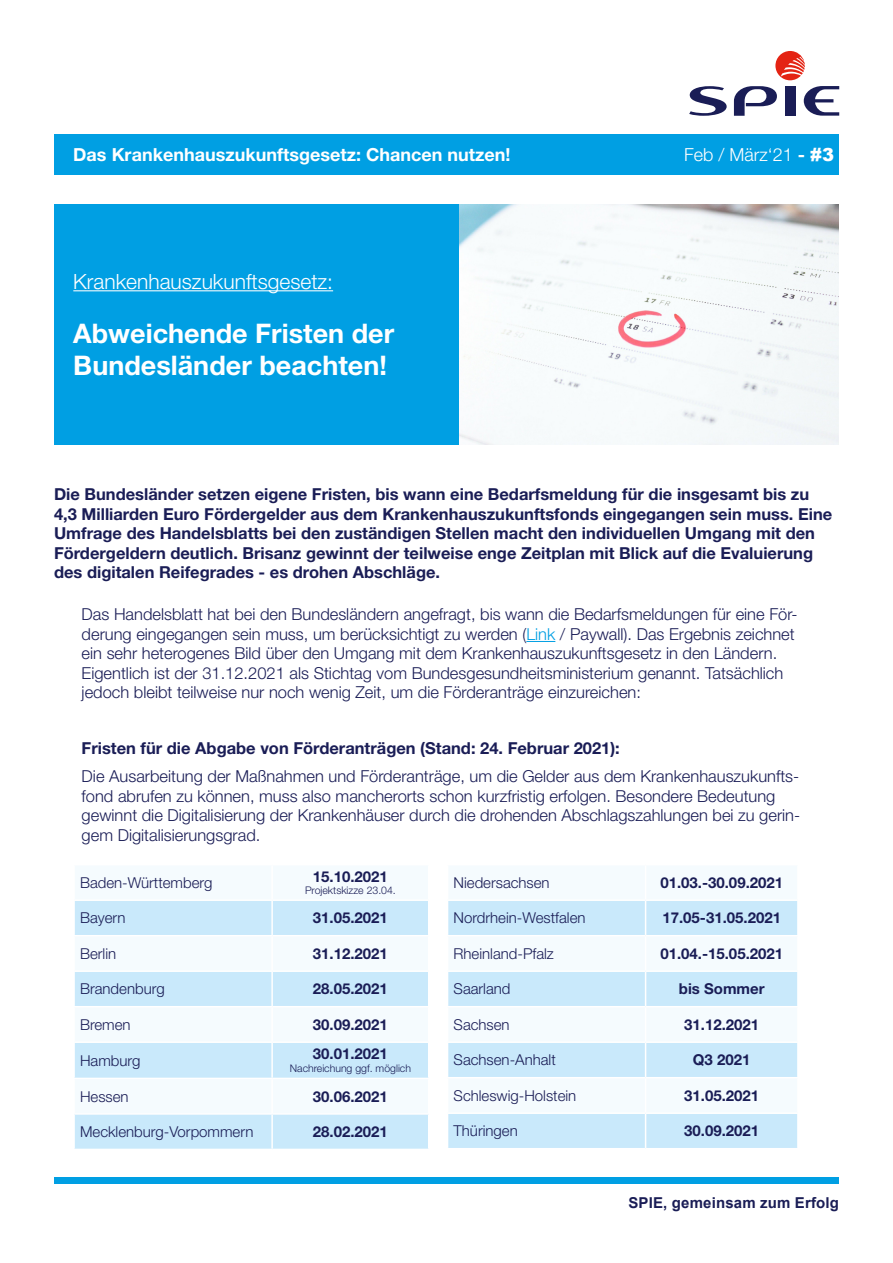
<style>
.page{position:relative;width:893px;height:1263px;background:#fff}
.page>*{position:absolute;margin:0;border:0;box-sizing:border-box;transform-origin:0 0}
.t1{font:700 27px/32.4px "Helvetica Neue LT Pro";color:#fff}
.t2{font:300 21px "Helvetica Neue LT Pro";color:#fff}
.t3{font:700 18px "Helvetica Neue LT Pro";color:#fff}
.t4{font:300 18px "Helvetica Neue LT Pro";color:#fff}
.t5{font:300 16.5px/19.5px "Helvetica Neue LT Pro";color:#1a1d56}
.t6{font:700 16.5px/19.5px "Helvetica Neue LT Pro";color:#1a1d56}
.t7{font:300 15px "Helvetica Neue LT Pro";color:#1a1d56}
.t8{font:700 15px "Helvetica Neue LT Pro";color:#1a1d56}
.t9{font:700 15px "Arial";letter-spacing:.01em;color:#1a1d56}
.t10{font:300 10.5px "Helvetica Neue LT Pro";color:#1a1d56}
.s1{font-weight:700}
.s2{font-family:"Arial";font-weight:900}
.s3{color:#009fe3}
</style>
<div class="page">
<svg style="left:734px;top:86px;width:43px;height:30px"></svg>
<div style="left:785px;top:86px;width:10px;height:30px;background:#1a1d56"></div>
<svg style="left:804px;top:86px;width:35px;height:30px"></svg>
<svg style="left:689px;top:86px;width:38px;height:30px"></svg>
<svg style="left:775px;top:51px;width:30px;height:29px"></svg>
<div style="left:54px;top:134px;width:785px;height:41px;background:#009fe3"></div>
<div style="left:54px;top:204px;width:405px;height:241px;background:#009fe3"></div>
<hr style="left:73px;top:290px;width:260px;height:1px;background:#fff">
<svg style="left:526px;top:641px;width:29px;height:1px"></svg>
<img style="left:459px;top:204px;width:380px;height:241px">
<div style="left:54px;top:1177px;width:785px;height:6px;background:#009fe3"></div>
<svg style="left:448px;top:901px;width:349px;height:247px;fill:#c9e9fb"></svg>
<hr style="left:645px;top:901px;width:1px;height:34px;background:#fff">
<hr style="left:447px;top:935px;width:199px;height:1px;background:#fff">
<hr style="left:646px;top:935px;width:153px;height:1px;background:#fff">
<hr style="left:645px;top:936px;width:1px;height:34px;background:#fff">
<hr style="left:447px;top:970px;width:199px;height:2px;background:#fff">
<hr style="left:646px;top:970px;width:153px;height:2px;background:#fff">
<hr style="left:645px;top:972px;width:1px;height:34px;background:#fff">
<hr style="left:447px;top:1006px;width:199px;height:1px;background:#fff">
<hr style="left:646px;top:1006px;width:153px;height:1px;background:#fff">
<hr style="left:645px;top:1007px;width:1px;height:34px;background:#fff">
<hr style="left:447px;top:1041px;width:199px;height:2px;background:#fff">
<hr style="left:646px;top:1041px;width:153px;height:2px;background:#fff">
<hr style="left:645px;top:1043px;width:1px;height:34px;background:#fff">
<hr style="left:447px;top:1077px;width:199px;height:1px;background:#fff">
<hr style="left:646px;top:1077px;width:153px;height:1px;background:#fff">
<hr style="left:645px;top:1078px;width:1px;height:34px;background:#fff">
<hr style="left:447px;top:1112px;width:199px;height:2px;background:#fff">
<hr style="left:646px;top:1112px;width:153px;height:2px;background:#fff">
<hr style="left:645px;top:1114px;width:1px;height:34px;background:#fff">
<svg style="left:75px;top:901px;width:353px;height:248px;fill:#c9e9fb"></svg>
<hr style="left:271px;top:901px;width:2px;height:34px;background:#fff">
<hr style="left:73px;top:935px;width:199px;height:1px;background:#fff">
<hr style="left:272px;top:935px;width:157px;height:1px;background:#fff">
<hr style="left:271px;top:936px;width:2px;height:34px;background:#fff">
<hr style="left:73px;top:970px;width:199px;height:2px;background:#fff">
<hr style="left:272px;top:970px;width:157px;height:2px;background:#fff">
<hr style="left:271px;top:972px;width:2px;height:34px;background:#fff">
<hr style="left:73px;top:1006px;width:199px;height:1px;background:#fff">
<hr style="left:272px;top:1006px;width:157px;height:1px;background:#fff">
<hr style="left:271px;top:1007px;width:2px;height:34px;background:#fff">
<hr style="left:73px;top:1041px;width:199px;height:2px;background:#fff">
<hr style="left:272px;top:1041px;width:157px;height:2px;background:#fff">
<hr style="left:271px;top:1043px;width:2px;height:35px;background:#fff">
<hr style="left:73px;top:1078px;width:199px;height:1px;background:#fff">
<hr style="left:272px;top:1078px;width:157px;height:1px;background:#fff">
<hr style="left:271px;top:1079px;width:2px;height:34px;background:#fff">
<hr style="left:73px;top:1113px;width:199px;height:2px;background:#fff">
<hr style="left:272px;top:1113px;width:157px;height:2px;background:#fff">
<hr style="left:271px;top:1115px;width:2px;height:34px;background:#fff">
<p class="t3" style="left:73px;top:143px;width:439px">Das Krankenhauszukunftsgesetz: Chancen nutzen!</p>
<p class="t2" style="left:73px;top:268px;width:261px">Krankenhauszukunftsgesetz:</p>
<h1 class="t1" style="left:73px;top:316px;width:322px">Abweichende Fristen der<br>Bundesländer beachten!</h1>
<p class="t4" style="left:684px;top:143px;width:151px">Feb / März‘21 <span class="s1">-</span> <span class="s2">#3</span></p>
<p class="t6" style="left:54px;top:484px;width:780px">Die Bundesländer setzen eigene Fristen, bis wann eine Bedarfsmeldung für die insgesamt bis zu 4,3 Milliarden Euro Fördergelder aus dem Krankenhauszukunftsfonds eingegangen sein muss. Eine Umfrage des Handelsblatts bei den zuständigen Stellen macht den individuellen Umgang mit den Fördergeldern deutlich. Brisanz gewinnt der teilweise enge Zeitplan mit Blick auf die Evaluierung des digitalen Reifegrades - es drohen Abschläge.</p>
<p class="t5" style="left:82px;top:604px;width:718px">Das Handelsblatt hat bei den Bundesländern angefragt, bis wann die Bedarfsmeldungen für eine För&shy;derung eingegangen sein muss, um berücksichtigt zu werden (<span class="s3">Link</span> / Paywall). Das Ergebnis zeichnet ein sehr heterogenes Bild über den Umgang mit dem Krankenhauszukunftsgesetz in den Ländern.<br>Eigentlich ist der 31.12.2021 als Stichtag vom Bundesgesundheitsministerium genannt. Tatsächlich jedoch bleibt teilweise nur noch wenig Zeit, um die Förderanträge einzureichen:</p>
<p class="t6" style="left:82px;top:738px;width:540px">Fristen für die Abgabe von Förderanträgen (Stand: 24. Februar 2021):</p>
<p class="t5" style="left:82px;top:766px;width:720px">Die Ausarbeitung der Maßnahmen und Förderanträge, um die Gelder aus dem Krankenhauszukunfts&shy;fond abrufen zu können, muss also mancherorts schon kurzfristig erfolgen. Besondere Bedeutung gewinnt die Digitalisierung der Krankenhäuser durch die drohenden Abschlagszahlungen bei zu gerin&shy;gem Digitalisierungsgrad.</p>
<p class="t7" style="left:80px;top:873px;width:134px">Baden-Württemberg</p>
<p class="t8" style="left:313px;top:867px;width:77px">15.10.2021</p>
<p class="t10" style="left:305px;top:884px;width:92px">Projektskizze 23.04.</p>
<p class="t7" style="left:80px;top:909px;width:47px">Bayern</p>
<p class="t8" style="left:313px;top:908px;width:77px">31.05.2021</p>
<p class="t7" style="left:80px;top:944px;width:38px">Berlin</p>
<p class="t8" style="left:313px;top:944px;width:77px">31.12.2021</p>
<p class="t7" style="left:80px;top:980px;width:86px">Brandenburg</p>
<p class="t8" style="left:313px;top:979px;width:77px">28.05.2021</p>
<p class="t7" style="left:80px;top:1015px;width:52px">Bremen</p>
<p class="t8" style="left:313px;top:1015px;width:77px">30.09.2021</p>
<p class="t7" style="left:80px;top:1051px;width:62px">Hamburg</p>
<p class="t8" style="left:313px;top:1044px;width:77px">30.01.2021</p>
<p class="t10" style="left:290px;top:1062px;width:123px">Nachreichung ggf. möglich</p>
<p class="t7" style="left:80px;top:1087px;width:50px">Hessen</p>
<p class="t8" style="left:313px;top:1087px;width:77px">30.06.2021</p>
<p class="t7" style="left:80px;top:1122px;width:175px">Mecklenburg-Vorpommern</p>
<p class="t8" style="left:313px;top:1122px;width:77px">28.02.2021</p>
<p class="t7" style="left:454px;top:873px;width:98px">Niedersachsen</p>
<p class="t8" style="left:660px;top:873px;width:124px">01.03.-30.09.2021</p>
<p class="t7" style="left:454px;top:909px;width:133px">Nordrhein-Westfalen</p>
<p class="t8" style="left:662px;top:908px;width:120px">17.05-31.05.2021</p>
<p class="t7" style="left:454px;top:944px;width:102px">Rheinland-Pfalz</p>
<p class="t8" style="left:660px;top:944px;width:124px">01.04.-15.05.2021</p>
<p class="t7" style="left:454px;top:980px;width:58px">Saarland</p>
<p class="t8" style="left:679px;top:979px;width:87px">bis Sommer</p>
<p class="t7" style="left:454px;top:1015px;width:58px">Sachsen</p>
<p class="t8" style="left:684px;top:1015px;width:77px">31.12.2021</p>
<p class="t7" style="left:454px;top:1051px;width:104px">Sachsen-Anhalt</p>
<p class="t8" style="left:693px;top:1050px;width:59px">Q3 2021</p>
<p class="t7" style="left:454px;top:1086px;width:124px">Schleswig-Holstein</p>
<p class="t8" style="left:684px;top:1086px;width:77px">31.05.2021</p>
<p class="t7" style="left:454px;top:1122px;width:66px">Thüringen</p>
<p class="t8" style="left:684px;top:1121px;width:77px">30.09.2021</p>
<p class="t9" style="left:628px;top:1192px;width:212px">SPIE, gemeinsam zum Erfolg</p>
</div>
